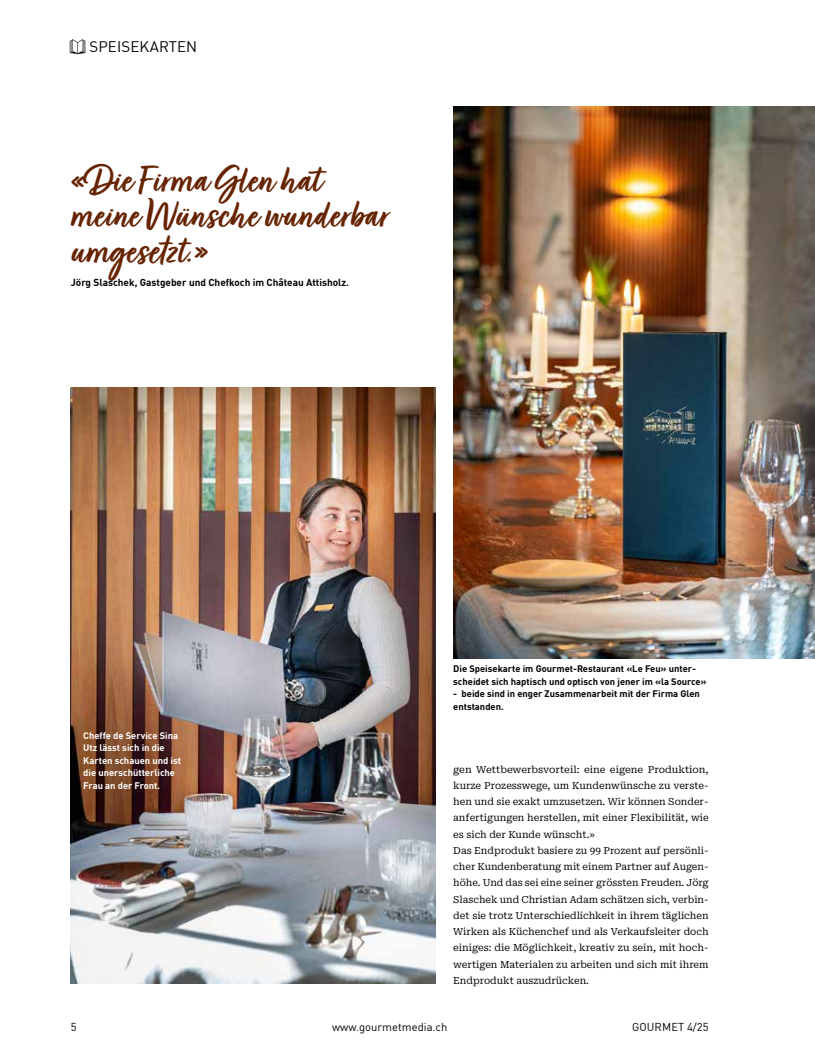
<style>
.page{position:relative;width:815px;height:1063px;background:#fff}
.page>*{position:absolute;margin:0;border:0;box-sizing:border-box;transform-origin:0 0}
.t1{font:42.5px/35px "Turbinado Bold Pro";color:#652301}
.t2{font:15px "DINOT";letter-spacing:.01em;color:#000}
.t3{font:11.25px "DINOT";color:#000}
.t4{font:700 10px "DINOT";color:#000}
.t5{font:9.75px/16.2px "Roboto Serif";color:#000}
.t6{font:700 9.38px/12.5px "DINOT";color:#000}
.t7{font:700 9.38px/12.5px "DINOT";color:#fff}
</style>
<div class="page">
<img style="left:453px;top:106px;width:362px;height:552px">
<img style="left:71px;top:387px;width:365px;height:597px">
<img style="left:69px;top:39px;width:17px;height:16px">
<h2 class="t2" style="left:89px;top:35px;width:109px">SPEISEKARTEN</h2>
<h1 class="t1" style="left:71px;top:167px;width:320px">«Die Firma Glen hat meine Wünsche wunderbar umgesetzt.»</h1>
<p class="t4" style="left:71px;top:275px;width:280px">Jörg Slaschek, Gastgeber und Chefkoch im Château Attisholz.</p>
<p class="t7" style="left:83px;top:728px;width:99px">Cheffe de Service Sina<br>Utz lässt sich in die<br>Karten schauen und ist die unerschütterliche<br>Frau an der Front.</p>
<p class="t6" style="left:453px;top:662px;width:255px">Die Speisekarte im Gourmet-Restaurant «Le Feu» unter&shy;scheidet sich haptisch und optisch von jener im «la Source»</p>
<p class="t6" style="left:453px;top:687px;width:248px">- beide sind in enger Zusammenarbeit mit der Firma Glen entstanden.</p>
<p class="t5" style="left:453px;top:760px;width:257px">gen Wettbewerbsvorteil: eine eigene Produktion, kurze Prozesswege, um Kundenwünsche zu verste&shy;hen und sie exakt umzusetzen. Wir können Sonder&shy;anfertigungen herstellen, mit einer Flexibilität, wie es sich der Kunde wünscht.»<br>Das Endprodukt basiere zu 99 Prozent auf persönli&shy;cher Kundenberatung mit einem Partner auf Augen&shy;höhe. Und das sei eine seiner grössten Freuden. Jörg Slaschek und Christian Adam schätzen sich, verbin&shy;det sie trotz Unterschiedlichkeit in ihrem täglichen Wirken als Küchenchef und als Verkaufsleiter doch einiges: die Möglichkeit, kreativ zu sein, mit hoch&shy;wertigen Materialen zu arbeiten und sich mit ihrem Endprodukt auszudrücken.</p>
<p class="t3" style="left:71px;top:1018px;width:7px">5</p>
<p class="t3" style="left:332px;top:1018px;width:117px">www.gourmetmedia.ch</p>
<p class="t3" style="left:632px;top:1018px;width:78px">GOURMET 4/25</p>
</div>
